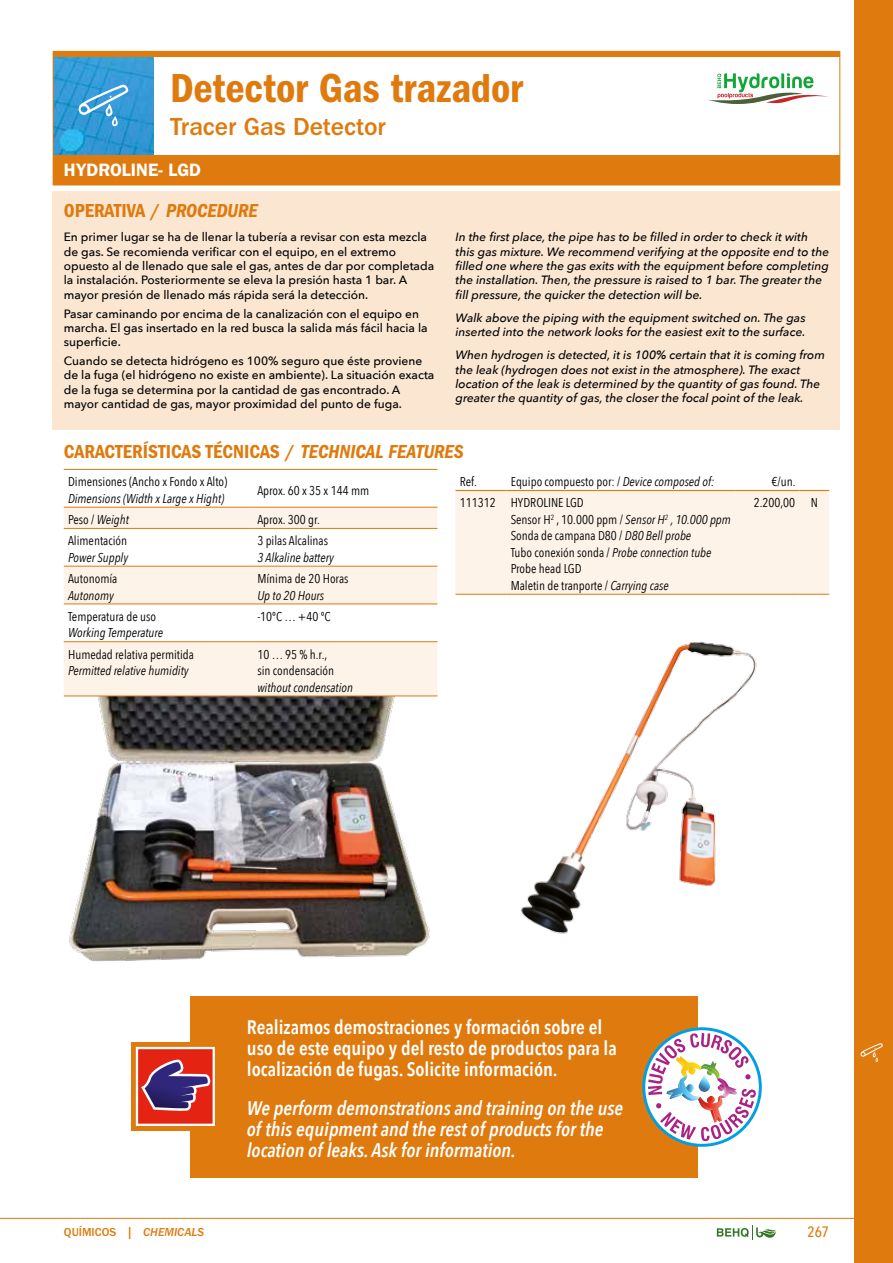
<style>
.page{position:relative;width:893px;height:1263px;background:#fff}
.page>*{position:absolute;margin:0;border:0;box-sizing:border-box;transform-origin:0 0}
.t1{font:42px "ITC Franklin Gothic Std Dm Cd";letter-spacing:-.005em;color:#df7a0e}
.t2{font:500 25.5px "ITC Franklin Gothic Std";letter-spacing:-.005em;color:#df7a0e}
.t3{font:600 19.5px/21px "Avenir Next Condensed";color:#fff}
.t4{font:italic 600 19.5px/21px "Avenir Next Condensed";color:#fff}
.t5{font:19.5px "ITC Franklin Gothic Std Dm Cd";color:#df7a0e}
.t6{font:600 18px "ITC Franklin Gothic Std";color:#fff}
.t7{font:500 15px "Avenir Next Condensed";color:#df7a0e}
.t8{font:12.75px/16.5px "Avenir Next Condensed";color:#000}
.t9{font:italic 12.75px "Avenir Next Condensed";color:#000}
.t10{font:italic 500 12px/14.4px "Avenir Next";color:#000}
.t11{font:500 12px/14.4px "Avenir Next";color:#000}
.t12{font:500 12px "ITC Franklin Gothic Std";color:#df7a0e}
.s1{font-family:"ITC Franklin Gothic Std Dm Cd It"}
.s2{font-style:normal}
.s3{font-style:italic}
.s4{font-family:"ITC Franklin Gothic Std Med It";font-weight:400}
</style>
<div class="page">
<img style="left:55px;top:57px;width:98px;height:98px">
<div style="left:53px;top:155px;width:787px;height:30px;background:#df7a0e"></div>
<div style="left:53px;top:51px;width:787px;height:6px;background:#df7a0e"></div>
<svg style="left:717px;top:1225px;width:59px;height:15px"></svg>
<div style="left:855px;top:0;width:38px;height:1263px;background:#df7a0e"></div>
<hr style="left:0;top:1218px;width:855px;height:1px;background:#df7a0e">
<svg style="left:860px;top:1043px;width:23px;height:19px"></svg>
<svg style="left:78px;top:85px;width:50px;height:42px;background:#54a9dc"></svg>
<div style="left:190px;top:996px;width:507px;height:182px;background:#df7a0e"></div>
<div style="left:131px;top:1042px;width:89px;height:88px;background:#df7a0e"></div>
<div style="left:136px;top:1047px;width:79px;height:79px;background:#e42313;border:2px solid #fff"></div>
<div style="left:53px;top:191px;width:787px;height:238px;background:#fae6d1"></div>
<img style="left:69px;top:696px;width:369px;height:266px">
<svg style="left:64px;top:506px;width:373px;height:1px"></svg>
<div style="left:64px;top:508px;width:373px;height:188px;background:#fdf3e8"></div>
<svg style="left:64px;top:529px;width:373px;height:112px"></svg>
<hr style="left:64px;top:528px;width:189px;height:1px;background:#df7a0e">
<hr style="left:253px;top:528px;width:184px;height:1px;background:#df7a0e">
<hr style="left:64px;top:566px;width:189px;height:1px;background:#df7a0e">
<hr style="left:253px;top:566px;width:184px;height:1px;background:#df7a0e">
<hr style="left:64px;top:604px;width:189px;height:1px;background:#df7a0e">
<hr style="left:64px;top:641px;width:189px;height:1px;background:#df7a0e">
<hr style="left:253px;top:604px;width:184px;height:1px;background:#df7a0e">
<hr style="left:253px;top:641px;width:184px;height:1px;background:#df7a0e">
<hr style="left:64px;top:696px;width:189px;height:1px;background:#df7a0e">
<hr style="left:253px;top:696px;width:184px;height:1px;background:#df7a0e">
<hr style="left:64px;top:469px;width:189px;height:1px;background:#df7a0e">
<hr style="left:253px;top:469px;width:184px;height:1px;background:#df7a0e">
<hr style="left:64px;top:507px;width:189px;height:1px;background:#df7a0e">
<hr style="left:253px;top:507px;width:184px;height:1px;background:#df7a0e">
<div style="left:455px;top:491px;width:374px;height:103px;background:#fdf3e8"></div>
<hr style="left:455px;top:594px;width:51px;height:1px;background:#df7a0e">
<hr style="left:506px;top:594px;width:229px;height:1px;background:#df7a0e">
<hr style="left:735px;top:594px;width:64px;height:1px;background:#df7a0e">
<hr style="left:799px;top:594px;width:30px;height:1px;background:#df7a0e">
<hr style="left:455px;top:490px;width:51px;height:1px;background:#df7a0e">
<hr style="left:506px;top:490px;width:229px;height:1px;background:#df7a0e">
<hr style="left:735px;top:490px;width:64px;height:1px;background:#df7a0e">
<hr style="left:799px;top:490px;width:30px;height:1px;background:#df7a0e">
<img style="left:521px;top:641px;width:236px;height:293px">
<svg style="left:644px;top:1029px;width:116px;height:116px"></svg>
<div style="left:642px;top:1027px;width:120px;height:120px;border:3px solid #009fe3;border-radius:50%"></div>
<svg style="left:648px;top:1033px;width:108px;height:108px"></svg>
<svg style="left:141px;top:1059px;width:69px;height:52px"></svg>
<svg style="left:709px;top:73px;width:120px;height:31px"></svg>
<h1 class="t1" style="left:170px;top:64px;width:354px">Detector Gas trazador</h1>
<h2 class="t2" style="left:170px;top:112px;width:217px">Tracer Gas Detector</h2>
<h3 class="t6" style="left:64px;top:159px;width:139px">HYDROLINE- LGD</h3>
<h3 class="t5" style="left:64px;top:200px;width:196px">OPERATIVA / <span class="s1">PROCEDURE</span></h3>
<p class="t11" style="left:64px;top:229px;width:372px">En primer lugar se ha de llenar la tubería a revisar con esta mezcla de gas. Se recomienda verificar con el equipo, en el extremo opuesto al de llenado que sale el gas, antes de dar por completada la instalación. Posteriormente se eleva la presión hasta 1 bar. A mayor presión de llenado más rápida será la detección.</p>
<p class="t11" style="left:64px;top:306px;width:365px">Pasar caminando por encima de la canalización con el equipo en marcha. El gas insertado en la red busca la salida más fácil hacia la superficie.</p>
<p class="t11" style="left:64px;top:353px;width:372px">Cuando se detecta hidrógeno es 100% seguro que éste proviene de la fuga (el hidrógeno no existe en ambiente). La situación exacta de la fuga se determina por la cantidad de gas encontrado. A mayor cantidad de gas, mayor proximidad del punto de fuga.</p>
<p class="t10" style="left:455px;top:229px;width:375px">In the first place, the pipe has to be filled in order to check it with this gas mixture. We recommend verifying at the opposite end to the filled one where the gas exits with the equipment before completing the installation. Then, the pressure is raised to 1 bar. The greater the fill pressure, the quicker the detection will be.</p>
<p class="t10" style="left:455px;top:310px;width:352px">Walk above the piping with the equipment switched on. The gas inserted into the network looks for the easiest exit to the surface.</p>
<p class="t10" style="left:455px;top:347px;width:371px">When hydrogen is detected, it is 100% certain that it is coming from the leak (hydrogen does not exist in the atmosphere). The exact location of the leak is determined by the quantity of gas found. The greater the quantity of gas, the closer the focal point of the leak.</p>
<h3 class="t5" style="left:64px;top:440px;width:402px">CARACTERÍSTICAS TÉCNICAS / <span class="s1">TECHNICAL FEATURES</span></h3>
<p class="t8" style="left:68px;top:473px;width:161px">Dimensiones (Ancho x Fondo x Alto)</p>
<p class="t9" style="left:68px;top:491px;width:158px">Dimensions (Width x Large x Hight)</p>
<p class="t8" style="left:257px;top:481px;width:113px">Aprox. 60 x 35 x 144 mm</p>
<p class="t9" style="left:68px;top:512px;width:62px"><span class="s2">Peso /</span> Weight</p>
<p class="t8" style="left:257px;top:511px;width:64px">Aprox. 300 gr.</p>
<p class="t8" style="left:68px;top:532px;width:61px">Alimentación</p>
<p class="t9" style="left:68px;top:550px;width:62px">Power Supply</p>
<p class="t8" style="left:257px;top:532px;width:72px">3 pilas Alcalinas</p>
<p class="t9" style="left:257px;top:550px;width:78px">3 Alkaline battery</p>
<p class="t8" style="left:68px;top:570px;width:51px">Autonomía</p>
<p class="t9" style="left:68px;top:587px;width:47px">Autonomy</p>
<p class="t8" style="left:257px;top:570px;width:93px">Mínima de 20 Horas</p>
<p class="t9" style="left:257px;top:587px;width:68px">Up to 20 Hours</p>
<p class="t8" style="left:68px;top:608px;width:90px">Temperatura de uso</p>
<p class="t9" style="left:68px;top:625px;width:97px">Working Temperature</p>
<p class="t8" style="left:257px;top:608px;width:75px">-10ºC … +40 ºC</p>
<p class="t8" style="left:68px;top:645px;width:128px">Humedad relativa permitida</p>
<p class="t9" style="left:68px;top:663px;width:122px">Permitted relative humidity</p>
<p class="t8" style="left:257px;top:645px;width:78px">10 … 95 % h.r., sin condensación</p>
<p class="t9" style="left:257px;top:679px;width:97px">without condensation</p>
<p class="t8" style="left:460px;top:473px;width:19px">Ref.</p>
<p class="t8" style="left:511px;top:473px;width:205px">Equipo compuesto por: / <span class="s3">Device composed of:</span></p>
<p class="t8" style="left:772px;top:473px;width:25px">€/un.</p>
<p class="t8" style="left:511px;top:494px;width:222px;text-indent:-51px">111312 HYDROLINE LGD<br>Sensor H<sup>2</sup> , 10.000 ppm / <span class="s3">Sensor H</span><sup>2</sup> <span class="s3">, 10.000 ppm<br></span>Sonda de campana D80 / <span class="s3">D80 Bell probe<br></span>Tubo conexión sonda / <span class="s3">Probe connection tube<br></span>Probe head LGD<br>Maletin de tranporte / <span class="s3">Carrying case</span></p>
<p class="t8" style="left:754px;top:494px;width:66px">2.200,00 N</p>
<h3 class="t3" style="left:247px;top:1016px;width:372px">Realizamos demostraciones y formación sobre el uso de este equipo y del resto de productos para la localización de fugas. Solicite información.</h3>
<h3 class="t4" style="left:247px;top:1097px;width:378px">We perform demonstrations and training on the use of this equipment and the rest of products for the location of leaks. Ask for information.</h3>
<p class="t12" style="left:64px;top:1225px;width:142px">QUÍMICOS | <span class="s4">CHEMICALS</span></p>
<p class="t7" style="left:807px;top:1222px;width:23px">267</p>
</div>
